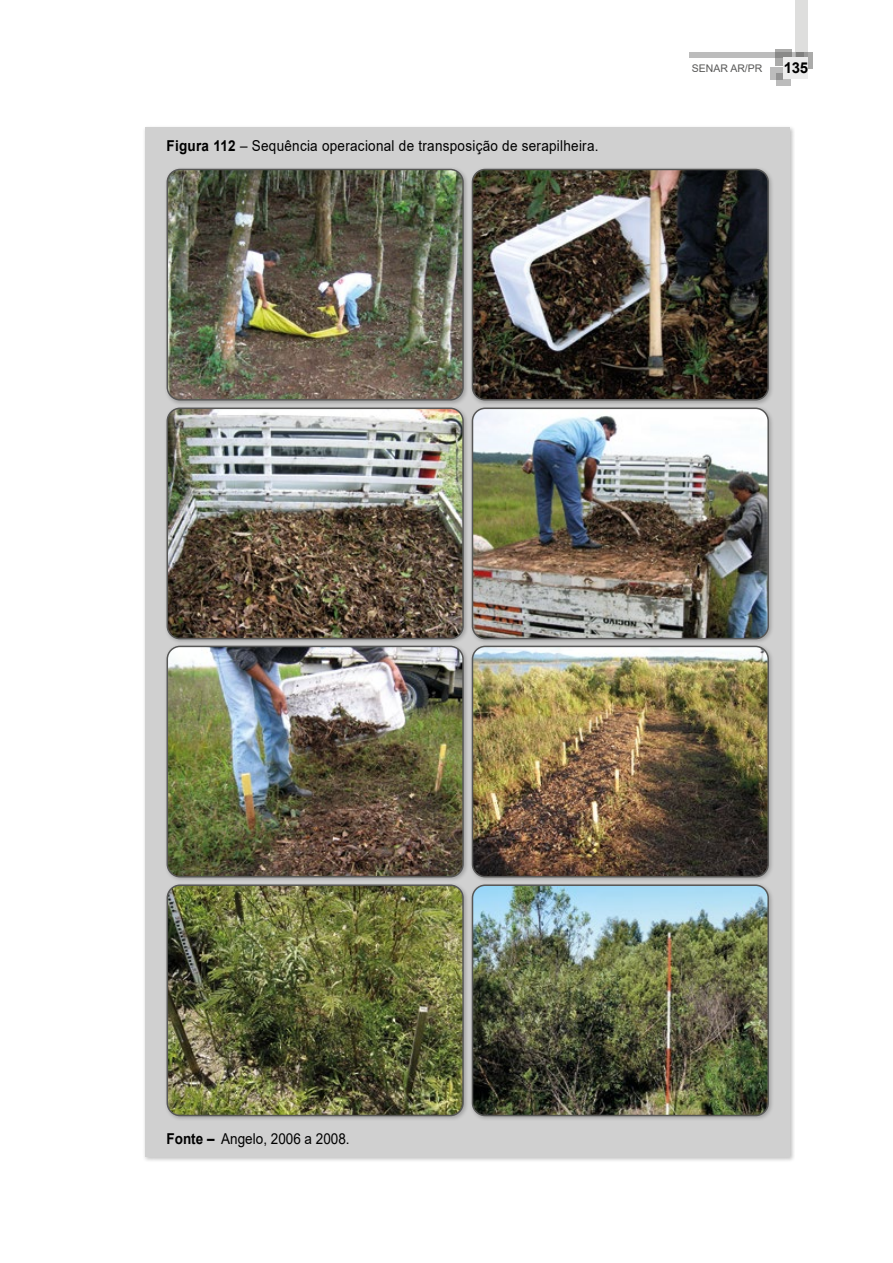
<style>
.page{position:relative;width:893px;height:1263px;background:#fff}
.page>*{position:absolute;margin:0;border:0;box-sizing:border-box;transform-origin:0 0}
.t1{font:15px "Arial";letter-spacing:.02em;color:#000;scale:.9 1}
.t2{font:15px "Arial";color:#000;scale:.9 1}
.t3{font:700 15px "Arial";color:#000}
.t4{font:10.5px "Arial";color:#575756}
.s1{font-weight:700}
</style>
<div class="page">
<svg style="left:776px;top:73px;width:15px;height:12px"></svg>
<svg style="left:770px;top:67px;width:12px;height:12px"></svg>
<div style="left:796px;top:52px;width:17px;height:16px;background:#ababaa"></div>
<svg style="left:775px;top:50px;width:17px;height:16px"></svg>
<svg style="left:689px;top:52px;width:107px;height:6px"></svg>
<svg style="left:796px;top:0;width:12px;height:58px"></svg>
<div style="left:784px;top:58px;width:24px;height:21px;background:#ededed"></div>
<div style="left:145px;top:128px;width:645px;height:1029px;background:#d0d0d0"></div>
<div style="left:164px;top:167px;width:305px;height:238px;background:#000;opacity:.25"></div>
<img style="left:167px;top:169px;width:296px;height:231px">
<div style="left:167px;top:169px;width:297px;height:232px;border:2px solid #575756;border-radius:13px"></div>
<div style="left:164px;top:644px;width:305px;height:238px;background:#000;opacity:.25"></div>
<img style="left:167px;top:646px;width:296px;height:231px">
<div style="left:167px;top:646px;width:297px;height:231px;border:2px solid #575756;border-radius:13px"></div>
<div style="left:164px;top:406px;width:305px;height:238px;background:#000;opacity:.25"></div>
<img style="left:167px;top:408px;width:296px;height:231px">
<div style="left:167px;top:408px;width:297px;height:231px;border:2px solid #575756;border-radius:13px"></div>
<div style="left:164px;top:882px;width:305px;height:239px;background:#000;opacity:.25"></div>
<img style="left:167px;top:885px;width:296px;height:230px">
<div style="left:167px;top:884px;width:297px;height:232px;border:2px solid #575756;border-radius:13px"></div>
<div style="left:469px;top:167px;width:305px;height:238px;background:#000;opacity:.25"></div>
<img style="left:472px;top:169px;width:296px;height:231px">
<div style="left:472px;top:169px;width:297px;height:232px;border:2px solid #575756;border-radius:13px"></div>
<div style="left:469px;top:644px;width:305px;height:238px;background:#000;opacity:.25"></div>
<img style="left:472px;top:646px;width:296px;height:231px">
<div style="left:472px;top:646px;width:297px;height:231px;border:2px solid #575756;border-radius:13px"></div>
<div style="left:469px;top:406px;width:305px;height:238px;background:#000;opacity:.25"></div>
<img style="left:472px;top:408px;width:296px;height:231px">
<div style="left:472px;top:408px;width:297px;height:231px;border:2px solid #575756;border-radius:13px"></div>
<div style="left:469px;top:882px;width:305px;height:239px;background:#000;opacity:.25"></div>
<img style="left:472px;top:885px;width:296px;height:230px">
<div style="left:472px;top:884px;width:297px;height:232px;border:2px solid #575756;border-radius:13px"></div>
<p class="t1" style="left:167px;top:136px;width:482px"><span class="s1">Figura 112</span> – Sequência operacional de transposição de serapilheira.</p>
<p class="t4" style="left:692px;top:61px;width:72px">SENAR AR/PR</p>
<p class="t3" style="left:784px;top:57px;width:26px">135</p>
<p class="t2" style="left:167px;top:1129px;width:205px"><span class="s1">Fonte –</span> Angelo, 2006 a 2008.</p>
</div>
